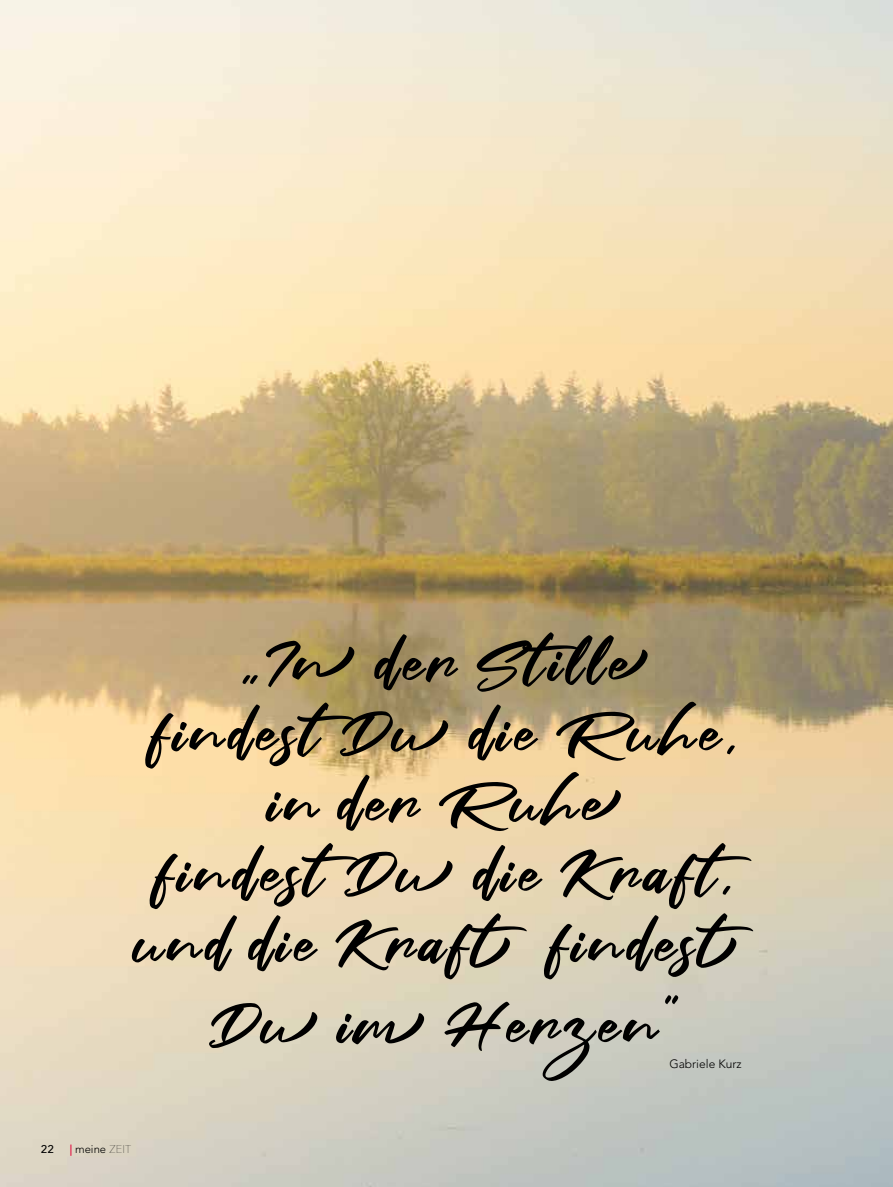
<style>
.page{position:relative;width:893px;height:1187px;background:#fff}
.page>*{position:absolute;margin:0;border:0;box-sizing:border-box;transform-origin:0 0}
.t1{font:58.5px/70.2px "Fair Prosper";letter-spacing:.07em;color:#000;text-align:center}
.t2{font:300 12px "Avenir LT Std";color:#000}
.t3{font:300 11.25px "Avenir LT Std";color:#000}
.t4{font:500 11.25px "Avenir Next";color:#000}
.s1{font-family:"Avenir Next";font-weight:500;color:#e40138}
.s2{font-family:"Avenir Next";font-weight:200}
</style>
<div class="page">
<img style="left:0;top:0;width:893px;height:1186px">
<p class="t1" style="left:134px;top:630px;width:628px">„In der Stille findestDu die Ruhe, in der Ruhe<br>findestDu die Kraft, und die Kraft findest</p>
<p class="t1" style="left:209px;top:992px;width:474px">Du im Herzen"</p>
<p class="t2" style="left:669px;top:1057px;width:74px">Gabriele Kurz</p>
<p class="t4" style="left:41px;top:1139px;width:15px">22</p>
<p class="t3" style="left:70px;top:1142px;width:63px"><span class="s1">|</span> meine <span class="s2">ZEIT</span></p>
</div>
